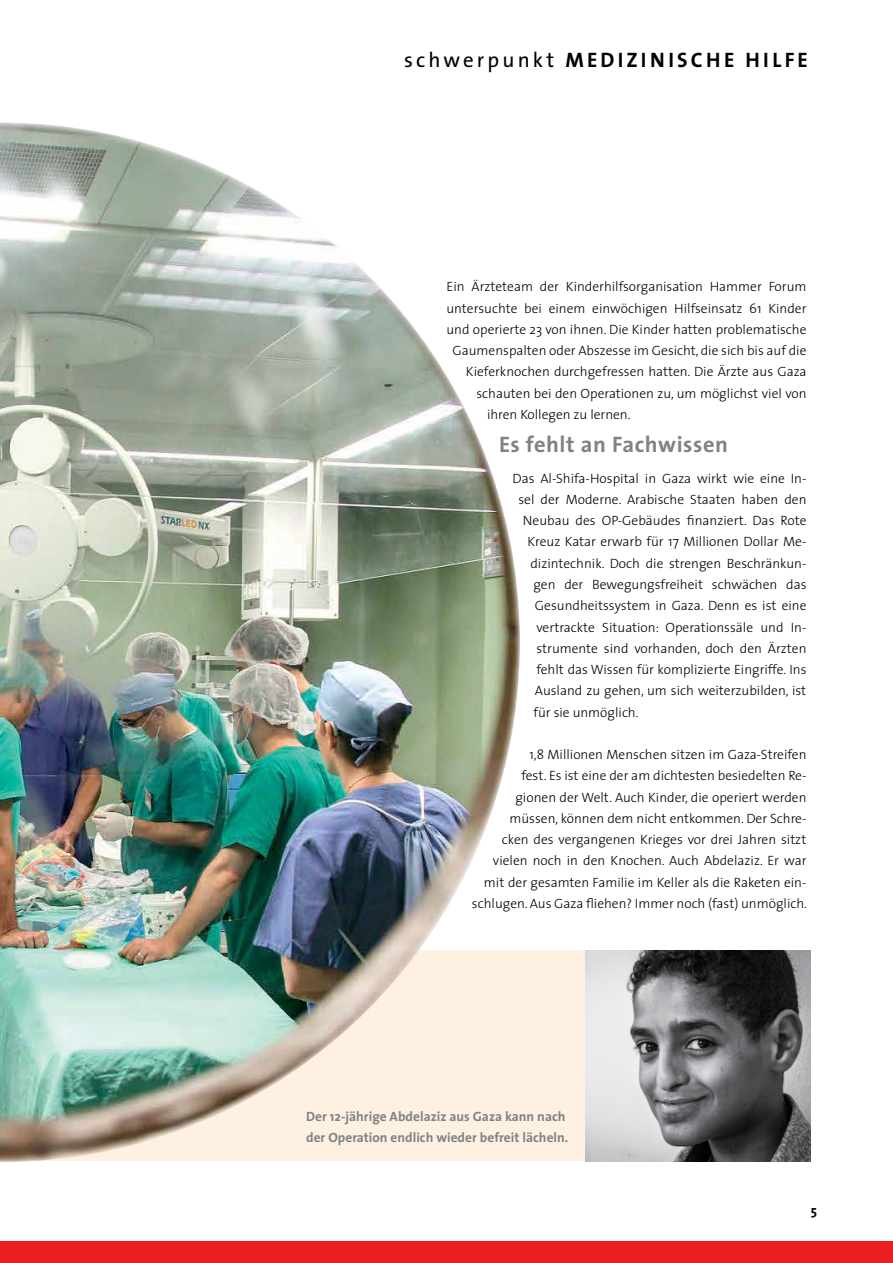
<style>
.page{position:relative;width:893px;height:1263px;background:#fff}
.page>*{position:absolute;margin:0;border:0;box-sizing:border-box;transform-origin:0 0}
.t1{font:700 22.5px "The Sans";letter-spacing:.025em;color:#808285}
.t2{font:700 21px "The Sans";letter-spacing:.15em;color:#000}
.t3{font:300 13.5px/21.3px "The Sans";color:#000;text-align:right}
.t4{font:700 13.5px/21.3px "The Sans";color:#808285}
.t5{font:700 13.5px "The Sans";color:#000}
.s1{font-weight:400}
</style>
<div class="page">
<div style="left:0;top:1242px;width:893px;height:21px;background:#ed1d24"></div>
<div style="left:1px;top:950px;width:810px;height:211px;background:#fff1e2"></div>
<img style="left:0;top:122px;width:520px;height:1040px">
<img style="left:585px;top:950px;width:226px;height:212px">
<h2 class="t2" style="left:404px;top:42px;width:405px"><span class="s1">schwerpunkt</span> MEDIZINISCHE HILFE</h2>
<p class="t3" style="left:446px;top:276px;width:362px">Ein Ärzteteam der Kinderhilfsorganisation Hammer Forum</p>
<p class="t3" style="left:446px;top:297px;width:362px">untersuchte bei einem einwöchigen Hilfseinsatz 61 Kinder</p>
<p class="t3" style="left:446px;top:318px;width:362px">und operierte 23 von ihnen. Die Kinder hatten problematische</p>
<p class="t3" style="left:452px;top:339px;width:355px">Gaumenspalten oder Abszesse im Gesicht, die sich bis auf die</p>
<p class="t3" style="left:466px;top:361px;width:342px">Kieferknochen durchgefressen hatten. Die Ärzte aus Gaza</p>
<p class="t3" style="left:476px;top:382px;width:332px">schauten bei den Operationen zu, um möglichst viel von</p>
<p class="t3" style="left:487px;top:403px;width:145px">ihren Kollegen zu lernen.</p>
<h1 class="t1" style="left:499px;top:425px;width:231px">Es fehlt an Fachwissen</h1>
<p class="t3" style="left:512px;top:467px;width:296px">Das Al-Shifa-Hospital in Gaza wirkt wie eine In-</p>
<p class="t3" style="left:518px;top:488px;width:290px">sel der Moderne. Arabische Staaten haben den</p>
<p class="t3" style="left:523px;top:509px;width:285px">Neubau des OP-Gebäudes finanziert. Das Rote</p>
<p class="t3" style="left:527px;top:531px;width:281px">Kreuz Katar erwarb für 17 Millionen Dollar Me-</p>
<p class="t3" style="left:530px;top:552px;width:278px">dizintechnik. Doch die strengen Beschränkun-</p>
<p class="t3" style="left:533px;top:573px;width:274px">gen der Bewegungsfreiheit schwächen das</p>
<p class="t3" style="left:535px;top:595px;width:273px">Gesundheitssystem in Gaza. Denn es ist eine</p>
<p class="t3" style="left:536px;top:616px;width:272px">vertrackte Situation: Operationssäle und In-</p>
<p class="t3" style="left:536px;top:637px;width:272px">strumente sind vorhanden, doch den Ärzten</p>
<p class="t3" style="left:536px;top:658px;width:272px">fehlt das Wissen für komplizierte Eingriffe. Ins</p>
<p class="t3" style="left:535px;top:680px;width:273px">Ausland zu gehen, um sich weiterzubilden, ist</p>
<p class="t3" style="left:533px;top:701px;width:107px">für sie unmöglich.</p>
<p class="t3" style="left:472px;top:743px;width:337px">1,8 Millionen Menschen sitzen im Gaza-Streifen<br>fest. Es ist eine der am dichtesten besiedelten Re-<br>gionen der Welt. Auch Kinder, die operiert werden müssen, können dem nicht entkommen. Der Schre-<br>cken des vergangenen Krieges vor drei Jahren sitzt vielen noch in den Knochen. Auch Abdelaziz. Er war mit der gesamten Familie im Keller als die Raketen ein&shy;schlugen. Aus Gaza fliehen? Immer noch (fast) unmöglich.</p>
<p class="t4" style="left:306px;top:1105px;width:264px">Der 12-jährige Abdelaziz aus Gaza kann nach der Operation endlich wieder befreit lächeln.</p>
<p class="t5" style="left:811px;top:1199px;width:8px">5</p>
</div>
